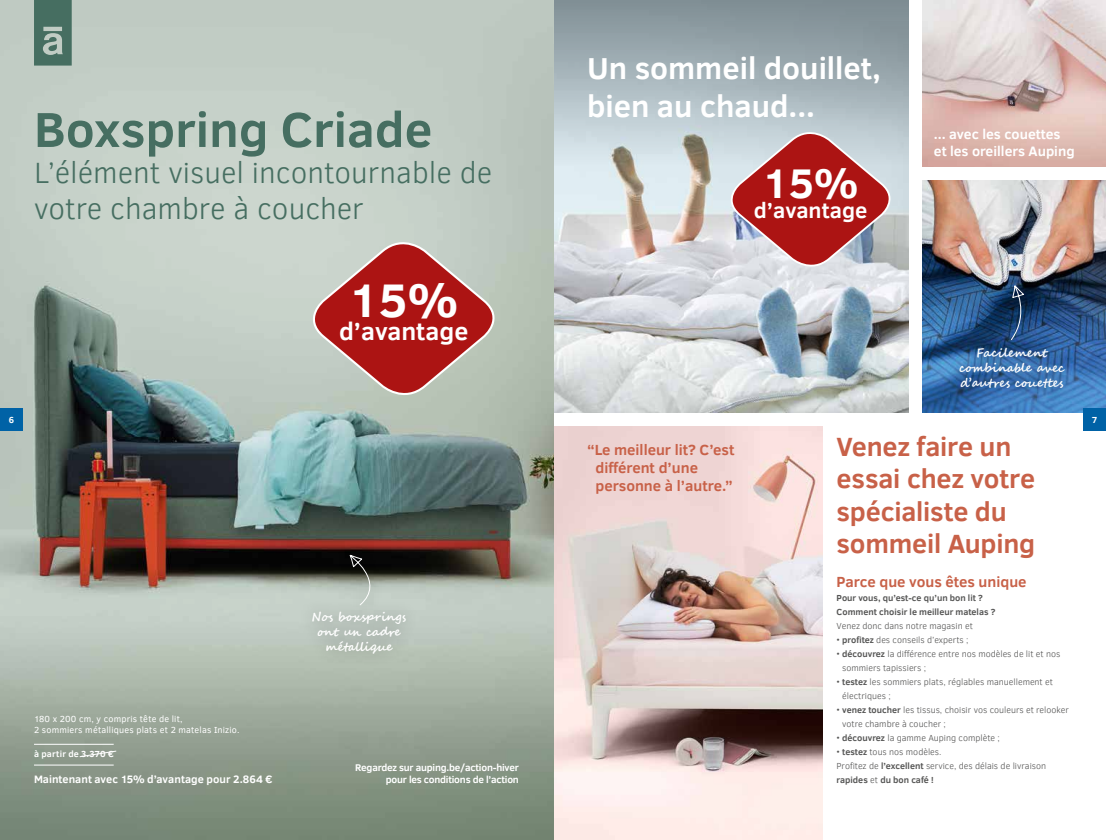
<style>
.page{position:relative;width:1106px;height:840px;background:#fff}
.page>*{position:absolute;margin:0;border:0;box-sizing:border-box;transform-origin:0 0}
.t1{font:700 50px "Clear Sans";color:#466e61}
.t2{font:700 48.2px "Clear Sans";color:#fff}
.t3{font:700 42.4px "Clear Sans";color:#fff}
.t4{font:700 31px/37.2px "Clear Sans";color:#fff}
.t5{font:300 30px/36px "Clear Sans";color:#466e61}
.t6{font:700 27px/32.4px "Clear Sans";letter-spacing:-.01em;color:#c86148}
.t7{font:700 25px "Clear Sans";color:#fff}
.t8{font:700 22px "Clear Sans";color:#fff}
.t9{font:700 15px/18px "Clear Sans";color:#c86148}
.t10{font:700 14px/16.8px "Clear Sans";color:#fff}
.t11{font:700 12px/15px "Segoe Script";color:#fff;text-align:center}
.t12{font:700 11px "Clear Sans";color:#fff}
.t13{font:700 10px/12px "Clear Sans";letter-spacing:-.02em;color:#fff;text-align:right}
.t14{font:300 9px/14px "Clear Sans";color:#565655}
.t15{font:9px/10.8px "Clear Sans";letter-spacing:.02em;color:#fff}
.t16{font:700 9px/14px "Clear Sans";color:#565655}
.t17{font:700 9px "Clear Sans";letter-spacing:.02em;color:#fff}
.s1{font-weight:700}
</style>
<div class="page">
<img style="left:922px;top:180px;width:184px;height:232px">
<img style="left:553px;top:426px;width:269px;height:413px">
<img style="left:553px;top:192px;width:355px;height:220px">
<svg style="left:553px;top:0;width:355px;height:192px;background:#a6b3b8"></svg>
<img style="left:922px;top:0;width:184px;height:166px">
<img style="left:0;top:0;width:553px;height:839px">
<hr style="left:34px;top:764px;width:80px;height:1px;background:#fff">
<hr style="left:34px;top:743px;width:80px;height:1px;background:#fff">
<svg style="left:79px;top:750px;width:38px;height:6px"></svg>
<div style="left:335px;top:540px;width:51px;height:78px;background:#000;opacity:.35"></div>
<svg style="left:349px;top:553px;width:38px;height:44px;background:#61655f"></svg>
<div style="left:298px;top:597px;width:123px;height:70px;background:#000;opacity:.35"></div>
<svg style="left:302px;top:233px;width:203px;height:170px;background:#b87671"></svg>
<svg style="left:721px;top:124px;width:179px;height:150px;background:#bc7a7d"></svg>
<div style="left:997px;top:272px;width:40px;height:80px;background:#000;opacity:.35"></div>
<svg style="left:1010px;top:284px;width:20px;height:49px"></svg>
<div style="left:945px;top:333px;width:133px;height:69px;background:#000;opacity:.35"></div>
<svg style="left:34px;top:0;width:38px;height:66px;background:#587c70"></svg>
<div style="left:0;top:408px;width:23px;height:23px;background:#0062a6"></div>
<div style="left:1083px;top:408px;width:23px;height:23px;background:#0062a6"></div>
<h1 class="t1" style="left:34px;top:93px;width:400px">Boxspring Criade</h1>
<h3 class="t5" style="left:34px;top:154px;width:459px">L’élément visuel incontournable de votre chambre à coucher</h3>
<h2 class="t2" style="left:349px;top:264px;width:111px">15%</h2>
<h3 class="t7" style="left:339px;top:312px;width:131px">d’avantage</h3>
<h3 class="t4" style="left:587px;top:49px;width:295px">Un sommeil douillet, bien au chaud...</h3>
<h3 class="t3" style="left:762px;top:152px;width:98px">15%</h3>
<h3 class="t8" style="left:753px;top:194px;width:115px">d’avantage</h3>
<h3 class="t10" style="left:933px;top:125px;width:142px">... avec les couettes et les oreillers Auping</h3>
<h3 class="t11" style="left:959px;top:345px;width:107px">Facilement combinable avec d’autres couettes</h3>
<p class="t17" style="left:9px;top:413px;width:7px">6</p>
<p class="t17" style="left:1091px;top:413px;width:7px">7</p>
<p class="t15" style="left:34px;top:713px;width:207px">180 x 200 cm, y compris tête de lit,<br>2 sommiers métalliques plats et 2 matelas Inizio.</p>
<p class="t17" style="left:34px;top:746px;width:81px">à partir de 3.370 €</p>
<p class="t12" style="left:34px;top:771px;width:240px">Maintenant avec 15% d’avantage pour 2.864 €</p>
<h3 class="t11" style="left:311px;top:609px;width:96px">Nos boxsprings ont un cadre métallique</h3>
<p class="t13" style="left:355px;top:761px;width:165px">Regardez sur auping.be/action-hiver pour les conditions de l’action</p>
<h3 class="t9" style="left:595px;top:439px;width:140px;text-indent:-9px">“Le meilleur lit? C’est différent d’une personne à l’autre.”</h3>
<h3 class="t6" style="left:836px;top:429px;width:200px">Venez faire un essai chez votre spécialiste du sommeil Auping</h3>
<h3 class="t9" style="left:836px;top:572px;width:192px">Parce que vous êtes unique</h3>
<p class="t16" style="left:836px;top:590px;width:160px">Pour vous, qu’est-ce qu’un bon lit ?<br>Comment choisir le meilleur matelas ?</p>
<p class="t14" style="left:836px;top:618px;width:138px">Venez donc dans notre magasin et</p>
<p class="t14" style="left:836px;top:632px;width:133px">• <span class="s1">profitez</span> des conseils d’experts ;</p>
<p class="t14" style="left:842px;top:646px;width:220px;text-indent:-6px">• <span class="s1">découvrez</span> la différence entre nos modèles de lit et nos sommiers tapissiers ;</p>
<p class="t14" style="left:842px;top:674px;width:212px;text-indent:-6px">• <span class="s1">testez</span> les sommiers plats, réglables manuellement et électriques ;</p>
<p class="t14" style="left:842px;top:702px;width:228px;text-indent:-6px">• <span class="s1">venez toucher</span> les tissus, choisir vos couleurs et relooker votre chambre à coucher ;</p>
<p class="t14" style="left:836px;top:730px;width:165px">• <span class="s1">découvrez</span> la gamme Auping complète ;</p>
<p class="t14" style="left:836px;top:744px;width:211px">• <span class="s1">testez</span> tous nos modèles.<br>Profitez de <span class="s1">l’excellent</span> service, des délais de livraison <span class="s1">rapides</span> et <span class="s1">du bon café !</span></p>
</div>
